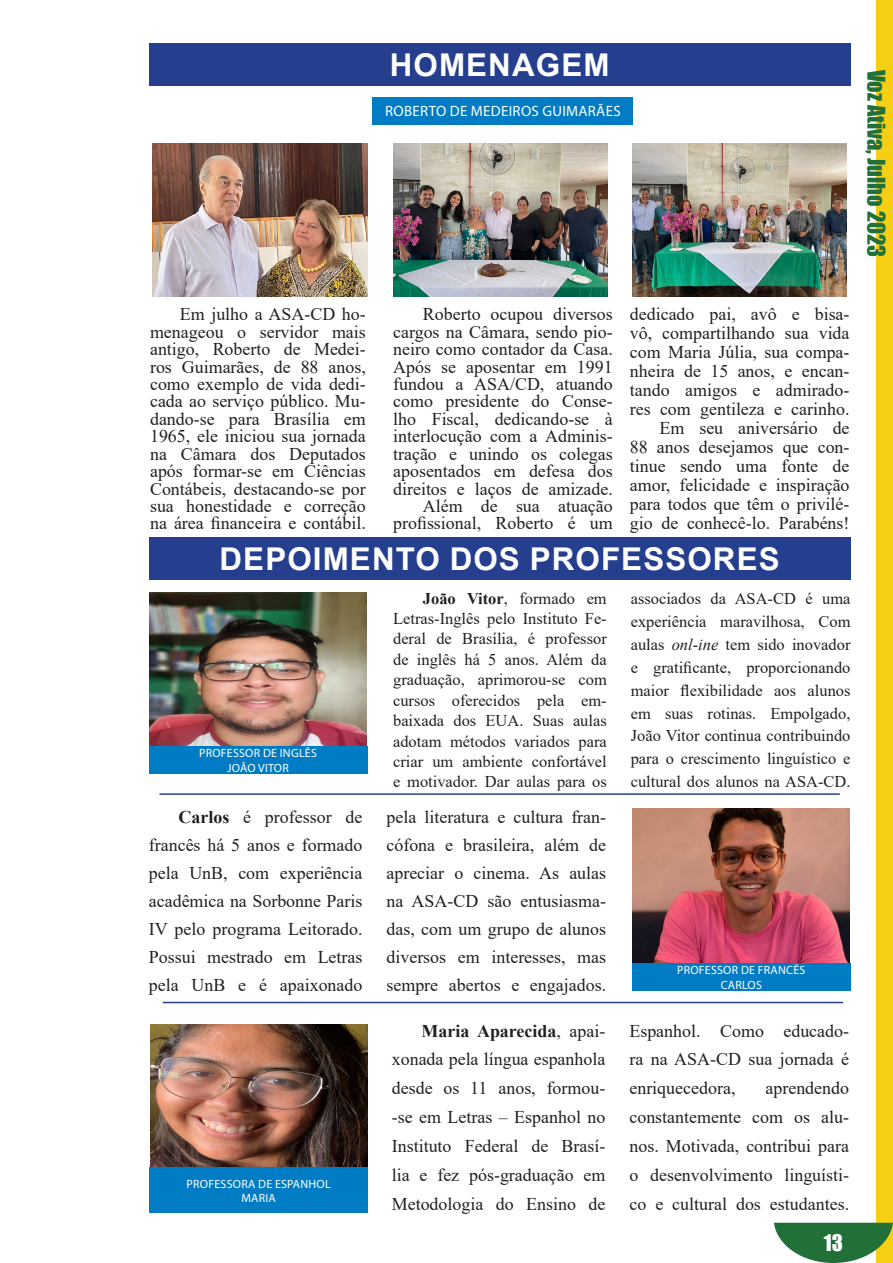
<style>
.page{position:relative;width:893px;height:1263px;background:#fff}
.page>*{position:absolute;margin:0;border:0;box-sizing:border-box;transform-origin:0 0}
.t1{font:700 31.35px "Arial";letter-spacing:.035em;color:#fff}
.t2{font:22.5px "Impact";color:#207038}
.t3{font:21px "Impact";color:#fff}
.t4{font:18px/17.4px "Times New Roman";color:#231f20;text-align:justify}
.t5{font:16.5px/20.4px "Times New Roman";color:#231f20;text-align:justify}
.t6{font:15px "Myriad Pro";letter-spacing:.02em;color:#fff}
.t7{font:12px/14.4px "Myriad Pro";letter-spacing:.02em;color:#fff;text-align:center}
.s1{font-style:italic}
.s2{font-weight:700}
</style>
<div class="page">
<div style="left:876px;top:0;width:17px;height:1263px;background:#f6cf15"></div>
<svg style="left:774px;top:1223px;width:119px;height:40px"></svg>
<img style="left:150px;top:592px;width:217px;height:154px">
<img style="left:632px;top:808px;width:217px;height:155px">
<img style="left:150px;top:1024px;width:217px;height:144px">
<hr style="left:159px;top:793px;width:681px;height:2px;background:#253f8e">
<hr style="left:163px;top:1002px;width:680px;height:1px;background:#253f8e">
<img style="left:153px;top:144px;width:214px;height:152px">
<img style="left:393px;top:144px;width:215px;height:152px">
<img style="left:632px;top:144px;width:215px;height:152px">
<div style="left:373px;top:97px;width:260px;height:27px;background:#007cc4"></div>
<div style="left:149px;top:746px;width:218px;height:28px;background:#007cc4"></div>
<div style="left:632px;top:963px;width:218px;height:28px;background:#007cc4"></div>
<div style="left:149px;top:1168px;width:219px;height:45px;background:#007cc4"></div>
<div style="left:149px;top:43px;width:701px;height:43px;background:#253f8e"></div>
<div style="left:149px;top:537px;width:701px;height:42px;background:#253f8e"></div>
<p class="t1" style="left:390px;top:43px;width:221px">HOMENAGEM</p>
<p class="t6" style="left:385px;top:102px;width:237px">ROBERTO DE MEDEIROS GUIMARÃES</p>
<p class="t2" style="left:894px;top:70px;width:189px;rotate:90deg">Voz Ativa, Julho 2023</p>
<p class="t4" style="left:150px;top:305px;width:217px;text-indent:30px">Em julho a ASA-CD ho&shy;menageou o servidor mais antigo, Roberto de Medei&shy;ros Guimarães, de 88 anos, como exemplo de vida dedi&shy;cada ao serviço público. Mu&shy;dando-se para Brasília em 1965, ele iniciou sua jornada na Câmara dos Deputados após formar-se em Ciências Contábeis, destacando-se por sua honestidade e correção na área financeira e contábil.</p>
<p class="t4" style="left:393px;top:305px;width:221px;text-indent:30px">Roberto ocupou diversos cargos na Câmara, sendo pio&shy;neiro como contador da Casa.<br>Após se aposentar em 1991 fundou a ASA/CD, atuando como presidente do Conse&shy;lho Fiscal, dedicando-se à interlocução com a Adminis&shy;tração e unindo os colegas aposentados em defesa dos direitos e laços de amizade.</p>
<p class="t4" style="left:393px;top:497px;width:221px;text-align:right">Além de sua atuação profissional, Roberto é um</p>
<p class="t4" style="left:630px;top:304px;width:221px;line-height:19px">dedicado pai, avô e bisa&shy;vô, compartilhando sua vida com Maria Júlia, sua compa&shy;nheira de 15 anos, e encan&shy;tando amigos e admirado&shy;res com gentileza e carinho.</p>
<p class="t4" style="left:630px;top:418px;width:221px;line-height:19px;text-indent:30px">Em seu aniversário de 88 anos desejamos que con&shy;tinue sendo uma fonte de amor, felicidade e inspiração para todos que têm o privilé&shy;gio de conhecê-lo. Parabéns!</p>
<p class="t1" style="left:220px;top:536px;width:562px">DEPOIMENTO DOS PROFESSORES</p>
<p class="t5" style="left:631px;top:586px;width:221px;line-height:23px">associados da ASA-CD é uma experiência maravilhosa, Com aulas <span class="s1">onl-ine</span> tem sido inovador e gratificante, proporcionando maior flexibilidade aos alunos em suas rotinas. Empolgado, João Vitor continua contribuindo para o crescimento linguístico e cultural dos alunos na ASA-CD.</p>
<p class="t4" style="left:386px;top:802px;width:221px;line-height:27.9px">pela literatura e cultura fran&shy;cófona e brasileira, além de apreciar o cinema. As aulas na ASA-CD são entusiasma&shy;das, com um grupo de alunos diversos em interesses, mas sempre abertos e engajados.</p>
<p class="t4" style="left:629px;top:1015px;width:221px;line-height:28.8px">Espanhol. Como educado&shy;ra na ASA-CD sua jornada é enriquecedora,</p>
<p class="t5" style="left:393px;top:587px;width:215px;text-indent:30px"><span class="s2">João Vitor</span>, formado em Letras-Inglês pelo Instituto Fe&shy;deral de Brasília, é professor de inglês há 5 anos. Além da graduação, aprimorou-se com cursos oferecidos pela em&shy;baixada dos EUA. Suas aulas adotam métodos variados para criar um ambiente confortável e motivador. Dar aulas para os</p>
<p class="t7" style="left:199px;top:746px;width:119px">PROFESSOR DE INGLÊS<br>JOÃO VITOR</p>
<p class="t4" style="left:149px;top:802px;width:215px;line-height:27.9px;text-indent:30px"><span class="s2">Carlos</span> é professor de francês há 5 anos e formado pela UnB, com experiência acadêmica na Sorbonne Paris IV pelo programa Leitorado.<br>Possui mestrado em Letras pela UnB e é apaixonado</p>
<p class="t7" style="left:677px;top:963px;width:130px">PROFESSOR DE FRANCÊS<br>CARLOS</p>
<p class="t4" style="left:392px;top:1015px;width:215px;line-height:28.8px;text-indent:30px"><span class="s2">Maria Aparecida</span>, apai&shy;xonada pela língua espanhola desde os 11 anos, formou--se em Letras – Espanhol no Instituto Federal de Brasí&shy;lia e fez pós-graduação em Metodologia do Ensino de</p>
<p class="t4" style="left:629px;top:1073px;width:221px;line-height:28.8px;text-indent:136px">aprendendo constantemente com os alu&shy;nos. Motivada, contribui para o desenvolvimento linguísti&shy;co e cultural dos estudantes.</p>
<p class="t7" style="left:187px;top:1176px;width:146px">PROFESSORA DE ESPANHOL<br>MARIA</p>
<p class="t3" style="left:824px;top:1226px;width:21px">13</p>
</div>
